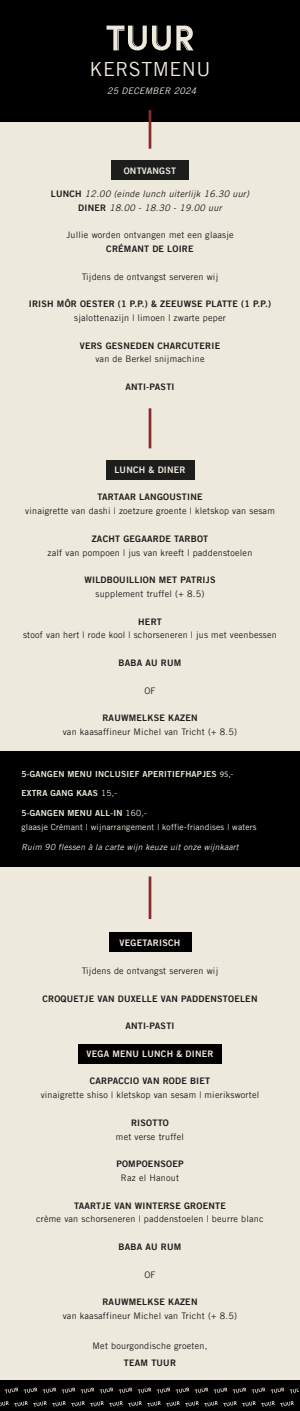
<style>
.page{position:relative;width:300px;height:1411px;background:#fff}
.page>*{position:absolute;margin:0;border:0;box-sizing:border-box;transform-origin:0 0}
.t1{font:19.5px "Trade Gothic LT";letter-spacing:.025em;color:#eee9dd}
.t2{font:9px "Trade Gothic LT";letter-spacing:.025em;color:#1d1d1b}
.t3{font:9px "Trade Gothic LT Bold Two";letter-spacing:.025em;color:#1d1d1b}
.t4{font:italic 9px/13.8px "Trade Gothic LT";letter-spacing:.025em;color:#1d1d1b;text-align:center}
.t5{font:9px "Trade Gothic LT Bold Two";letter-spacing:.025em;color:#eee9dd}
.t6{font:italic 9px "Trade Gothic LT";letter-spacing:.025em;color:#eee9dd}
.t7{font:8.4px "Trade Gothic LT Bold Two";letter-spacing:.025em;color:#eee9dd}
.t8{font:8.4px "Trade Gothic LT";letter-spacing:.025em;color:#eee9dd}
.t9{font:italic 8.4px "Trade Gothic LT";letter-spacing:.025em;color:#eee9dd}
.s1{font-family:"Trade Gothic LT Bold Two";font-style:normal}
.s2{font-family:"Myriad Pro"}
.s3{font-family:"Trade Gothic LT"}
</style>
<div class="page">
<div style="left:0;top:0;width:300px;height:1410px;background:#eee9dd"></div>
<div style="left:106px;top:460px;width:88px;height:19px;background:#1d1d1b"></div>
<div style="left:111px;top:161px;width:78px;height:19px;background:#1d1d1b"></div>
<div style="left:0;top:751px;width:300px;height:115px;background:#000"></div>
<div style="left:0;top:0;width:300px;height:121px;background:#000"></div>
<hr style="left:149px;top:110px;width:2px;height:39px;background:#8a2a2b">
<div style="left:78px;top:1044px;width:144px;height:19px;background:#000"></div>
<svg style="left:107px;top:26px;width:86px;height:24px"></svg>
<hr style="left:149px;top:408px;width:2px;height:40px;background:#8a2a2b">
<hr style="left:149px;top:876px;width:2px;height:43px;background:#8a2a2b">
<div style="left:109px;top:933px;width:82px;height:19px;background:#000"></div>
<svg style="left:0;top:1380px;width:299px;height:31px;background:#11100f"></svg>
<h1 class="t1" style="left:90px;top:58px;width:122px">KERSTMENU</h1>
<p class="t6" style="left:107px;top:85px;width:91px">25 DECEMBER 2024</p>
<p class="t5" style="left:124px;top:165px;width:54px">ONTVANGST</p>
<p class="t4" style="left:51px;top:187px;width:200px"><span class="s1">LUNCH</span> 12.00 (einde lunch uiterlijk 16.30 uur)<br><span class="s1">DINER</span> 18.00 - 18.30 - 19.00 uur</p>
<p class="t2" style="left:66px;top:229px;width:169px">Jullie worden ontvangen met een glaasje</p>
<p class="t3" style="left:106px;top:243px;width:89px">CRÉMANT DE LOIRE</p>
<p class="t2" style="left:82px;top:271px;width:138px">Tijdens de ontvangst serveren wij</p>
<p class="t3" style="left:29px;top:298px;width:244px">IRISH MÔR OESTER (1 P.P.) &amp; ZEEUWSE PLATTE (1 P.P.)</p>
<p class="t2" style="left:74px;top:312px;width:153px">sjalottenazijn | limoen | zwarte peper</p>
<p class="t3" style="left:80px;top:340px;width:142px">VERS GESNEDEN CHARCUTERIE</p>
<p class="t2" style="left:95px;top:354px;width:111px">van de Berkel snijmachine</p>
<p class="t3" style="left:125px;top:381px;width:51px">ANTI-PASTI</p>
<p class="t5" style="left:114px;top:464px;width:73px">LUNCH &amp; DINER</p>
<p class="t3" style="left:97px;top:492px;width:107px">TARTAAR LANGOUSTINE</p>
<p class="t2" style="left:25px;top:505px;width:251px">vinaigrette van dashi | zoetzure groente | kletskop van sesam</p>
<p class="t3" style="left:92px;top:533px;width:118px">ZACHT GEGAARDE TARBOT</p>
<p class="t2" style="left:48px;top:547px;width:206px">zalf van pompoen | jus van kreeft | paddenstoelen</p>
<p class="t3" style="left:84px;top:574px;width:133px">WILDBOUILLION MET PATRIJS</p>
<p class="t2" style="left:95px;top:588px;width:110px">supplement truffel (+ 8.5)</p>
<p class="t3" style="left:138px;top:616px;width:25px">HERT</p>
<p class="t2" style="left:23px;top:630px;width:255px">stoof van hert | rode kool | schorseneren | jus met veenbessen</p>
<p class="t3" style="left:119px;top:657px;width:64px">BABA AU RUM</p>
<p class="t2" style="left:144px;top:685px;width:13px">OF</p>
<p class="t3" style="left:102px;top:712px;width:97px">RAUWMELKSE KAZEN</p>
<p class="t2" style="left:63px;top:726px;width:176px">van kaasaffineur Michel van Tricht (+ 8.5)</p>
<p class="t7" style="left:21px;top:768px;width:213px">5-GANGEN MENU INCLUSIEF APERITIEFHAPJES <span class="s2">95,-</span></p>
<p class="t7" style="left:21px;top:788px;width:97px">EXTRA GANG KAAS <span class="s3">15,-</span></p>
<p class="t7" style="left:21px;top:808px;width:127px">5-GANGEN MENU ALL-IN <span class="s3">160,-</span></p>
<p class="t8" style="left:21px;top:822px;width:237px">glaasje Crémant | wijnarrangement | koffie-friandises | waters</p>
<p class="t9" style="left:21px;top:841px;width:219px">Ruim 90 flessen à la carte wijn keuze uit onze wijnkaart</p>
<p class="t5" style="left:120px;top:937px;width:62px">VEGETARISCH</p>
<p class="t2" style="left:82px;top:965px;width:138px">Tijdens de ontvangst serveren wij</p>
<p class="t3" style="left:42px;top:993px;width:217px">CROQUETJE VAN DUXELLE VAN PADDENSTOELEN</p>
<p class="t3" style="left:125px;top:1020px;width:51px">ANTI-PASTI</p>
<p class="t5" style="left:87px;top:1048px;width:128px">VEGA MENU LUNCH &amp; DINER</p>
<p class="t3" style="left:90px;top:1075px;width:122px">CARPACCIO VAN RODE BIET</p>
<p class="t2" style="left:41px;top:1089px;width:220px">vinaigrette shiso | kletskop van sesam | mierikswortel</p>
<p class="t3" style="left:131px;top:1117px;width:39px">RISOTTO</p>
<p class="t2" style="left:116px;top:1131px;width:70px">met verse truffel</p>
<p class="t3" style="left:116px;top:1158px;width:69px">POMPOENSOEP</p>
<p class="t2" style="left:121px;top:1172px;width:60px">Raz el Hanout</p>
<p class="t3" style="left:74px;top:1200px;width:153px">TAARTJE VAN WINTERSE GROENTE</p>
<p class="t2" style="left:36px;top:1213px;width:229px">crème van schorseneren | paddenstoelen | beurre blanc</p>
<p class="t3" style="left:119px;top:1241px;width:64px">BABA AU RUM</p>
<p class="t2" style="left:144px;top:1269px;width:13px">OF</p>
<p class="t3" style="left:102px;top:1296px;width:97px">RAUWMELKSE KAZEN</p>
<p class="t2" style="left:63px;top:1310px;width:176px">van kaasaffineur Michel van Tricht (+ 8.5)</p>
<p class="t2" style="left:93px;top:1340px;width:116px">Met bourgondische groeten,</p>
<p class="t3" style="left:124px;top:1357px;width:54px">TEAM TUUR</p>
</div>
